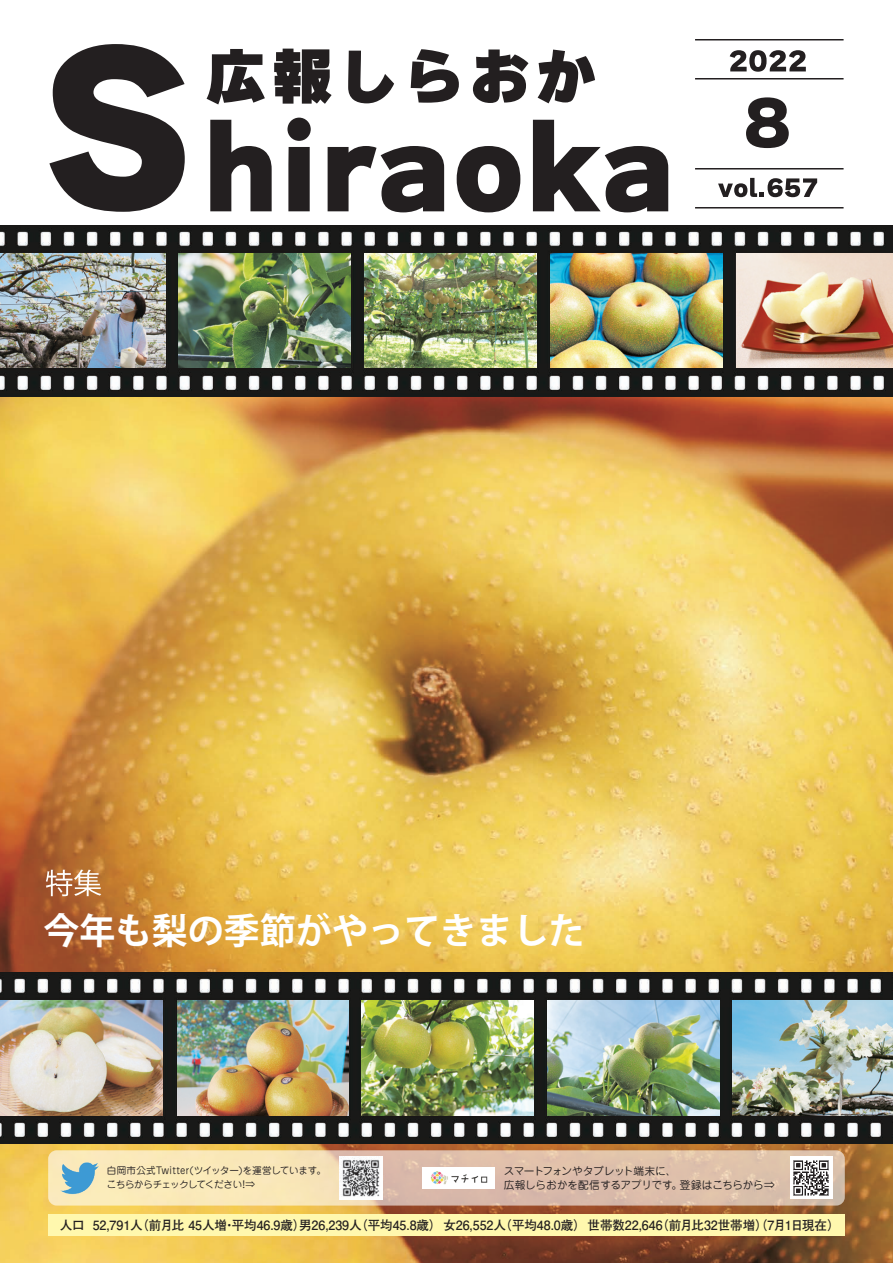
<style>
.page{position:relative;width:893px;height:1263px;background:#fff}
.page>*{position:absolute;margin:0;border:0;box-sizing:border-box;transform-origin:0 0}
.t1{font:700 36px "Koz Go Pr 6 N";color:#fff}
.t2{font:700 12.75px "Futo Go B101 Pro";letter-spacing:-.005em;color:#231f20}
.t3{font:10.65px/14.4px "Jun 201 Pro";letter-spacing:-.015em;color:#231f20}
.t4{font:9.6px/14.4px "Jun 201 Pro";letter-spacing:-.03em;color:#231f20}
</style>
<div class="page">
<img style="left:0;top:396px;width:893px;height:867px">
<img style="left:0;top:972px;width:893px;height:171px">
<img style="left:0;top:1000px;width:162px;height:115px">
<img style="left:177px;top:1000px;width:171px;height:115px">
<img style="left:362px;top:1000px;width:171px;height:115px">
<img style="left:548px;top:1000px;width:171px;height:115px">
<img style="left:732px;top:1000px;width:161px;height:115px">
<img style="left:0;top:225px;width:893px;height:171px">
<img style="left:0;top:253px;width:165px;height:115px">
<img style="left:179px;top:253px;width:171px;height:115px">
<img style="left:365px;top:253px;width:171px;height:115px">
<img style="left:551px;top:253px;width:171px;height:115px">
<img style="left:737px;top:253px;width:156px;height:115px">
<hr style="left:695px;top:39px;width:149px;height:1px;background:#231f20">
<hr style="left:695px;top:78px;width:149px;height:1px;background:#231f20">
<hr style="left:695px;top:207px;width:149px;height:1px;background:#231f20">
<hr style="left:695px;top:168px;width:149px;height:1px;background:#231f20">
<svg style="left:210px;top:120px;width:62px;height:91px"></svg>
<svg style="left:288px;top:147px;width:22px;height:64px"></svg>
<svg style="left:328px;top:146px;width:116px;height:66px"></svg>
<svg style="left:457px;top:146px;width:63px;height:66px"></svg>
<svg style="left:533px;top:120px;width:135px;height:92px"></svg>
<div style="left:287px;top:118px;width:24px;height:23px;background:#231f20;border-radius:50%"></div>
<svg style="left:730px;top:50px;width:76px;height:22px"></svg>
<svg style="left:49px;top:44px;width:136px;height:168px"></svg>
<svg style="left:207px;top:49px;width:58px;height:55px"></svg>
<svg style="left:274px;top:49px;width:58px;height:55px;background:#4f4c4d"></svg>
<svg style="left:348px;top:51px;width:46px;height:52px"></svg>
<svg style="left:411px;top:49px;width:48px;height:54px"></svg>
<svg style="left:473px;top:50px;width:55px;height:53px"></svg>
<svg style="left:538px;top:50px;width:57px;height:53px"></svg>
<svg style="left:746px;top:97px;width:43px;height:51px"></svg>
<svg style="left:718px;top:178px;width:99px;height:19px"></svg>
<svg style="left:46px;top:870px;width:55px;height:26px"></svg>
<svg style="left:48px;top:1150px;width:797px;height:55px;background:#e7cdaf"></svg>
<img style="left:340px;top:1156px;width:42px;height:43px">
<div style="left:423px;top:1167px;width:72px;height:21px;background:#fff"></div>
<img style="left:431px;top:1171px;width:56px;height:14px">
<img style="left:790px;top:1156px;width:43px;height:43px">
<img style="left:54px;top:1152px;width:51px;height:51px">
<div style="left:48px;top:1214px;width:797px;height:21px;background:#fff8ae"></div>
<h1 class="t1" style="left:43px;top:910px;width:543px">今年も梨の季節がやってきました</h1>
<p class="t3" style="left:504px;top:1162px;width:273px">スマートフォンやタブレット端末に、<br>広報しらおかを配信するアプリです。登録はこちらから⇒</p>
<p class="t4" style="left:107px;top:1162px;width:220px">白岡市公式Twitter(ツイッター)を運営しています。こちらからチェックしてください!⇒</p>
<p class="t2" style="left:60px;top:1214px;width:782px">人口 52,791人（前月比 45人増・平均46.9歳）男26,239人（平均45.8歳） 女26,552人（平均48.0歳） 世帯数22,646（前月比32世帯増）（7月1日現在）</p>
</div>
